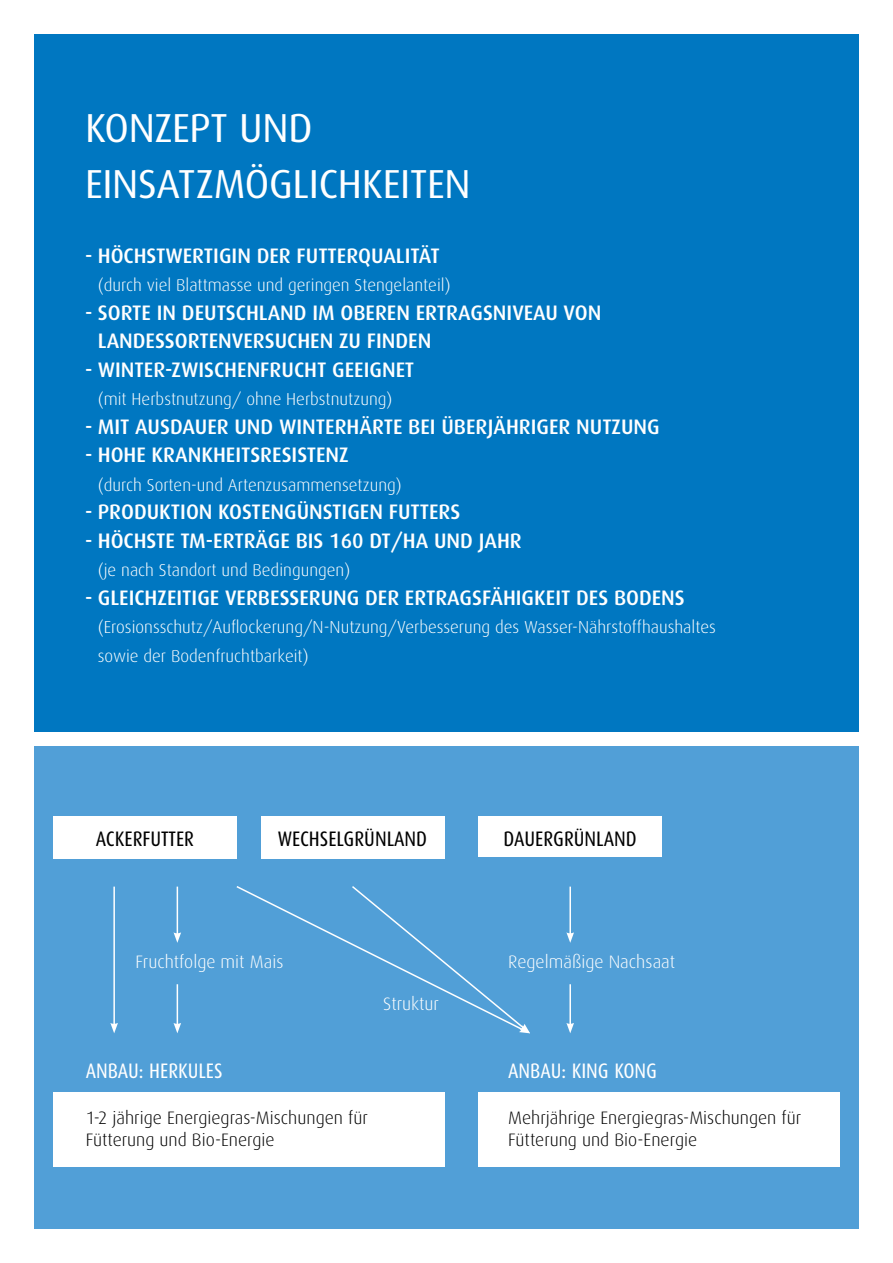
<style>
.page{position:relative;width:893px;height:1263px;background:#fff}
.page>*{position:absolute;margin:0;border:0;box-sizing:border-box;transform-origin:0 0}
.t1{font:40.5px/55.5px "Dax";letter-spacing:-.01em;color:#fff}
.t2{font:500 21px "Dax";color:#fff}
.t3{font:21px "Dax Condensed";color:#000}
.t4{font:21px "Dax Condensed";color:#fff}
.t5{font:300 18px/21.6px "Dax";color:#000}
.t6{font:300 18px "Dax";color:#fff}
.t7{font:300 17.25px/28.5px "Dax";color:#fff}
</style>
<div class="page">
<div style="left:34px;top:746px;width:825px;height:483px;background:#519fd7"></div>
<div style="left:34px;top:34px;width:825px;height:697px;background:#0077c1"></div>
<div style="left:53px;top:1092px;width:391px;height:75px;background:#fff"></div>
<div style="left:261px;top:816px;width:183px;height:42px;background:#fff"></div>
<div style="left:478px;top:816px;width:184px;height:41px;background:#fff"></div>
<div style="left:53px;top:816px;width:184px;height:42px;background:#fff"></div>
<hr style="left:113px;top:887px;width:2px;height:138px;background:#fff">
<svg style="left:110px;top:1023px;width:8px;height:10px"></svg>
<hr style="left:177px;top:887px;width:1px;height:48px;background:#fff">
<svg style="left:174px;top:932px;width:7px;height:11px"></svg>
<hr style="left:177px;top:984px;width:1px;height:41px;background:#fff">
<svg style="left:174px;top:1023px;width:7px;height:10px"></svg>
<hr style="left:569px;top:887px;width:2px;height:48px;background:#fff">
<svg style="left:566px;top:932px;width:8px;height:11px"></svg>
<hr style="left:569px;top:984px;width:2px;height:41px;background:#fff">
<svg style="left:566px;top:1023px;width:8px;height:10px"></svg>
<svg style="left:236px;top:886px;width:294px;height:147px"></svg>
<div style="left:478px;top:1092px;width:362px;height:75px;background:#fff"></div>
<h1 class="t1" style="left:85px;top:101px;width:387px">KONZEPT UND<br>EINSATZMÖGLICHKEITEN</h1>
<p class="t2" style="left:85px;top:244px;width:264px">- HÖCHSTWERTIGIN DER FUTTERQUAL</p>
<p class="t2" style="left:405px;top:244px;width:37px">ITÄT</p>
<p class="t7" style="left:98px;top:271px;width:354px">(durch viel Blattmasse und geringen Stengelanteil)</p>
<p class="t2" style="left:85px;top:301px;width:374px">- SORTE IN DEUTSCHLAND IM OBEREN ERTRAGS</p>
<p class="t2" style="left:493px;top:301px;width:43px">NIVEAU</p>
<p class="t2" style="left:564px;top:301px;width:39px">VON</p>
<p class="t2" style="left:98px;top:329px;width:157px">LANDESSORTENVERSU</p>
<p class="t2" style="left:287px;top:329px;width:146px">CHEN ZU FINDEN</p>
<p class="t2" style="left:85px;top:358px;width:331px">- WINTER-ZWISCHENFRUCHT GEEIGNET</p>
<p class="t7" style="left:98px;top:385px;width:296px">(mit Herbstnutzung/ ohne Herbstnutzung)</p>
<p class="t2" style="left:85px;top:415px;width:110px">- MIT AUSDAUER</p>
<p class="t2" style="left:234px;top:415px;width:314px">UND WINTERHÄRTE BEI ÜBERJÄHRIGER</p>
<p class="t2" style="left:576px;top:415px;width:83px">NUTZUNG</p>
<p class="t2" style="left:85px;top:443px;width:177px">- HOHE KRANKHEITSRES</p>
<p class="t2" style="left:292px;top:443px;width:59px">ISTENZ</p>
<p class="t7" style="left:98px;top:471px;width:305px">(durch Sorten-und Artenzusammensetzung)</p>
<p class="t2" style="left:85px;top:500px;width:355px">- PRODUKTION KOSTENGÜNSTIGEN FUTTERS</p>
<p class="t2" style="left:85px;top:529px;width:406px">- HÖCHSTE TM-ERTRÄGE BIS 160 DT/HA UND JAHR</p>
<p class="t7" style="left:98px;top:556px;width:254px">(je nach Standort und Bedingungen)</p>
<p class="t2" style="left:85px;top:586px;width:197px">- GLEICHZEITIGE VERBESSERU</p>
<p class="t2" style="left:333px;top:586px;width:114px">NG DER ERTRAGSF</p>
<p class="t2" style="left:490px;top:586px;width:194px">ÄHIGKEIT DES BODENS</p>
<p class="t7" style="left:98px;top:613px;width:619px">(Erosionsschutz/Auflockerung/N-Nutzung/Verbesserung des Wasser-Nährstoffhaushaltes sowie der Bodenfruchtbarkeit)</p>
<p class="t3" style="left:96px;top:827px;width:100px">ACKERFUTTER</p>
<p class="t3" style="left:278px;top:827px;width:151px">WECHSELGRÜNLAND</p>
<p class="t3" style="left:504px;top:827px;width:135px">DAUERGRÜNLAND</p>
<p class="t6" style="left:135px;top:952px;width:150px">Fruchtfolge mit Mais</p>
<p class="t6" style="left:508px;top:952px;width:169px">Regelmäßige Nachsaat</p>
<p class="t6" style="left:383px;top:993px;width:57px">Struktur</p>
<p class="t4" style="left:86px;top:1059px;width:138px">ANBAU: HERKULES</p>
<p class="t5" style="left:86px;top:1108px;width:284px">1-2 jährige Energiegras-Mischungen für<br>Fütterung und Bio-Energie</p>
<p class="t4" style="left:508px;top:1059px;width:138px">ANBAU: KING KONG</p>
<p class="t5" style="left:508px;top:1108px;width:295px">Mehrjährige Energiegras-Mischungen für<br>Fütterung und Bio-Energie</p>
</div>
